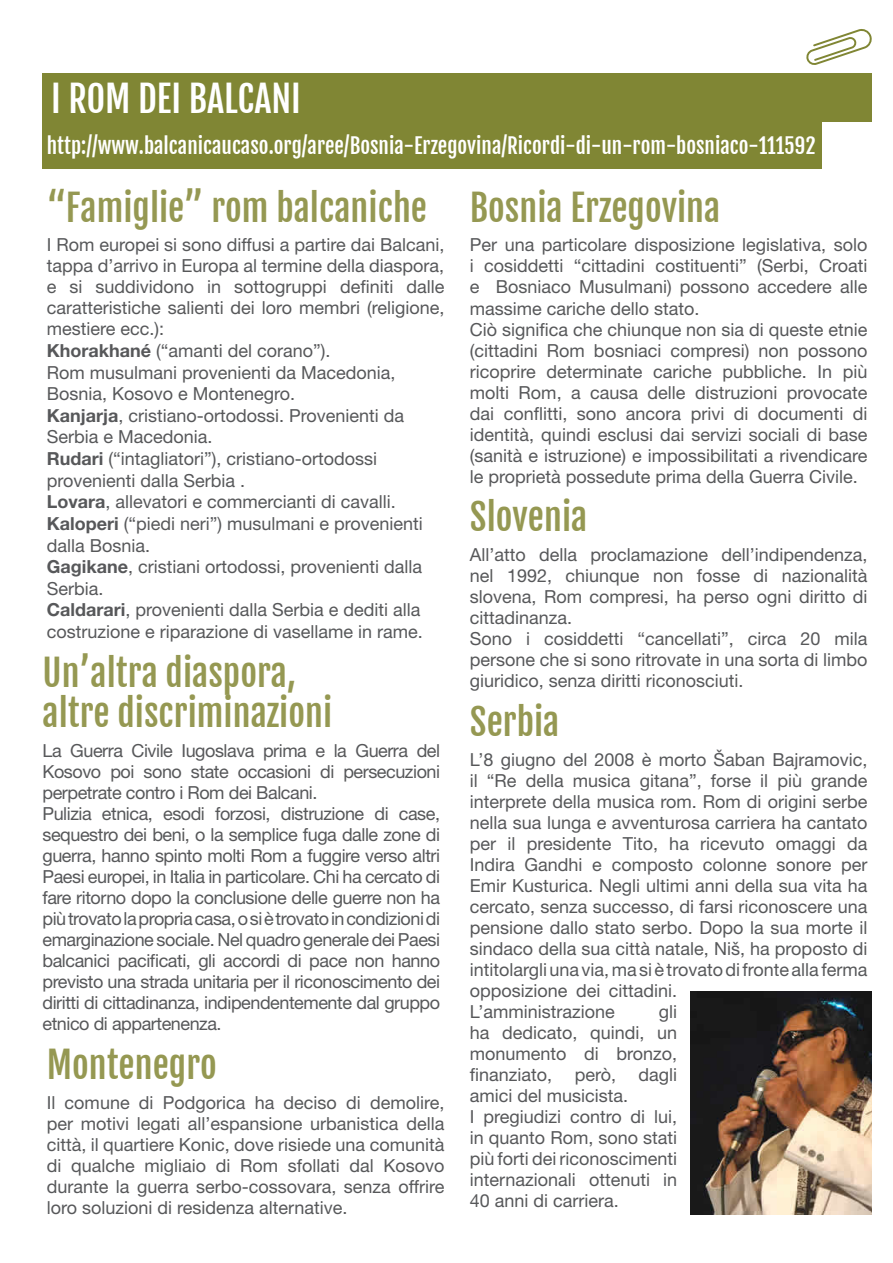
<style>
.page{position:relative;width:893px;height:1263px;background:#fff}
.page>*{position:absolute;margin:0;border:0;box-sizing:border-box;transform-origin:0 0}
.t1{font:36px/40.5px "Fjalla One";color:#959852}
.t2{font:36px "Fjalla One";color:#fff}
.t3{font:21px "Fjalla One";color:#fff}
.t4{font:18px/21px "Helvetica Neue LT Std";color:#57585a}
.t5{font:18px/21px "Helvetica Neue LT Std";letter-spacing:-.025em;color:#57585a}
.s1{font-weight:700}
</style>
<div class="page">
<div style="left:43px;top:74px;width:829px;height:48px;background:#808634"></div>
<svg style="left:806px;top:29px;width:66px;height:36px"></svg>
<img style="left:691px;top:992px;width:181px;height:223px">
<div style="left:43px;top:120px;width:779px;height:48px;background:#808634"></div>
<h1 class="t2" style="left:51px;top:77px;width:251px">I ROM DEI BALCANI</h1>
<p class="t3" style="left:47px;top:133px;width:770px">http://www.balcanicaucaso.org/aree/Bosnia-Erzegovina/Ricordi-di-un-rom-bosniaco-111592</p>
<h1 class="t1" style="left:47px;top:187px;width:382px">“Famiglie” rom balcaniche</h1>
<p class="t4" style="left:47px;top:234px;width:399px;line-height:21.5px">I Rom europei si sono diffusi a partire dai Balcani, tappa d’arrivo in Europa al termine della diaspora, e si suddividono in sottogruppi definiti dalle caratteristiche salienti dei loro membri (religione, mestiere ecc.):<br><span class="s1">Khorakhané</span> (“amanti del corano”).<br>Rom musulmani provenienti da Macedonia, Bosnia, Kosovo e Montenegro.<br><span class="s1">Kanjarja</span>, cristiano-ortodossi. Provenienti da Serbia e Macedonia.<br><span class="s1">Rudari</span> (“intagliatori”), cristiano-ortodossi provenienti dalla Serbia .<br><span class="s1">Lovara</span>, allevatori e commercianti di cavalli.<br><span class="s1">Kaloperi</span> (“piedi neri”) musulmani e provenienti dalla Bosnia.<br><span class="s1">Gagikane</span>, cristiani ortodossi, provenienti dalla Serbia.<br><span class="s1">Caldarari</span>, provenienti dalla Serbia e dediti alla costruzione e riparazione di vasellame in rame.</p>
<h1 class="t1" style="left:43px;top:652px;width:291px">Un’altra diaspora, altre discriminazioni</h1>
<p class="t5" style="left:43px;top:740px;width:399px">La Guerra Civile Iugoslava prima e la Guerra del Kosovo poi sono state occasioni di persecuzioni perpetrate contro i Rom dei Balcani.<br>Pulizia etnica, esodi forzosi, distruzione di case, sequestro dei beni, o la semplice fuga dalle zone di guerra, hanno spinto molti Rom a fuggire verso altri Paesi europei, in Italia in particolare. Chi ha cercato di fare ritorno dopo la conclusione delle guerre non ha più trovato la propria casa, o si è trovato in condizioni di emarginazione sociale. Nel quadro generale dei Paesi balcanici pacificati, gli accordi di pace non hanno previsto una strada unitaria per il riconoscimento dei diritti di cittadinanza, indipendentemente dal gruppo etnico di appartenenza.</p>
<h1 class="t1" style="left:47px;top:1044px;width:172px">Montenegro</h1>
<p class="t4" style="left:47px;top:1092px;width:399px;text-align:justify">Il comune di Podgorica ha deciso di demolire, per motivi legati all’espansione urbanistica della città, il quartiere Konic, dove risiede una comunità di qualche migliaio di Rom sfollati dal Kosovo durante la guerra serbo-cossovara, senza offrire loro soluzioni di residenza alternative.</p>
<h1 class="t1" style="left:470px;top:187px;width:252px">Bosnia Erzegovina</h1>
<p class="t4" style="left:470px;top:234px;width:399px">Per una particolare disposizione legislativa, solo i cosiddetti “cittadini costituenti” (Serbi, Croati e Bosniaco Musulmani) possono accedere alle massime cariche dello stato.<br>Ciò significa che chiunque non sia di queste etnie (cittadini Rom bosniaci compresi) non possono ricoprire determinate cariche pubbliche. In più molti Rom, a causa delle distruzioni provocate dai conflitti, sono ancora privi di documenti di identità, quindi esclusi dai servizi sociali di base (sanità e istruzione) e impossibilitati a rivendicare le proprietà possedute prima della Guerra Civile.</p>
<h1 class="t1" style="left:470px;top:497px;width:119px">Slovenia</h1>
<p class="t4" style="left:470px;top:544px;width:399px">All’atto della proclamazione dell’indipendenza, nel 1992, chiunque non fosse di nazionalità slovena, Rom compresi, ha perso ogni diritto di cittadinanza.<br>Sono i cosiddetti “cancellati”, circa 20 mila persone che si sono ritrovate in una sorta di limbo giuridico, senza diritti riconosciuti.</p>
<h1 class="t1" style="left:470px;top:702px;width:91px">Serbia</h1>
<p class="t4" style="left:470px;top:749px;width:399px">L’8 giugno del 2008 è morto Šaban Bajramovic, il “Re della musica gitana”, forse il più grande interprete della musica rom. Rom di origini serbe nella sua lunga e avventurosa carriera ha cantato per il presidente Tito, ha ricevuto omaggi da Indira Gandhi e composto colonne sonore per Emir Kusturica. Negli ultimi anni della sua vita ha cercato, senza successo, di farsi riconoscere una pensione dallo stato serbo. Dopo la sua morte il sindaco della sua città natale, Niš, ha proposto di intitolargli una via, ma si è trovato di fronte alla ferma opposizione dei cittadini.<br>L’amministrazione</p>
<p class="t4" style="left:470px;top:1001px;width:209px;text-indent:189px">gli ha dedicato, quindi, un monumento di bronzo, finanziato, però, dagli amici del musicista.<br>I pregiudizi contro di lui, in quanto Rom, sono stati più forti dei riconoscimenti internazionali ottenuti in<br>40 anni di carriera.</p>
</div>
